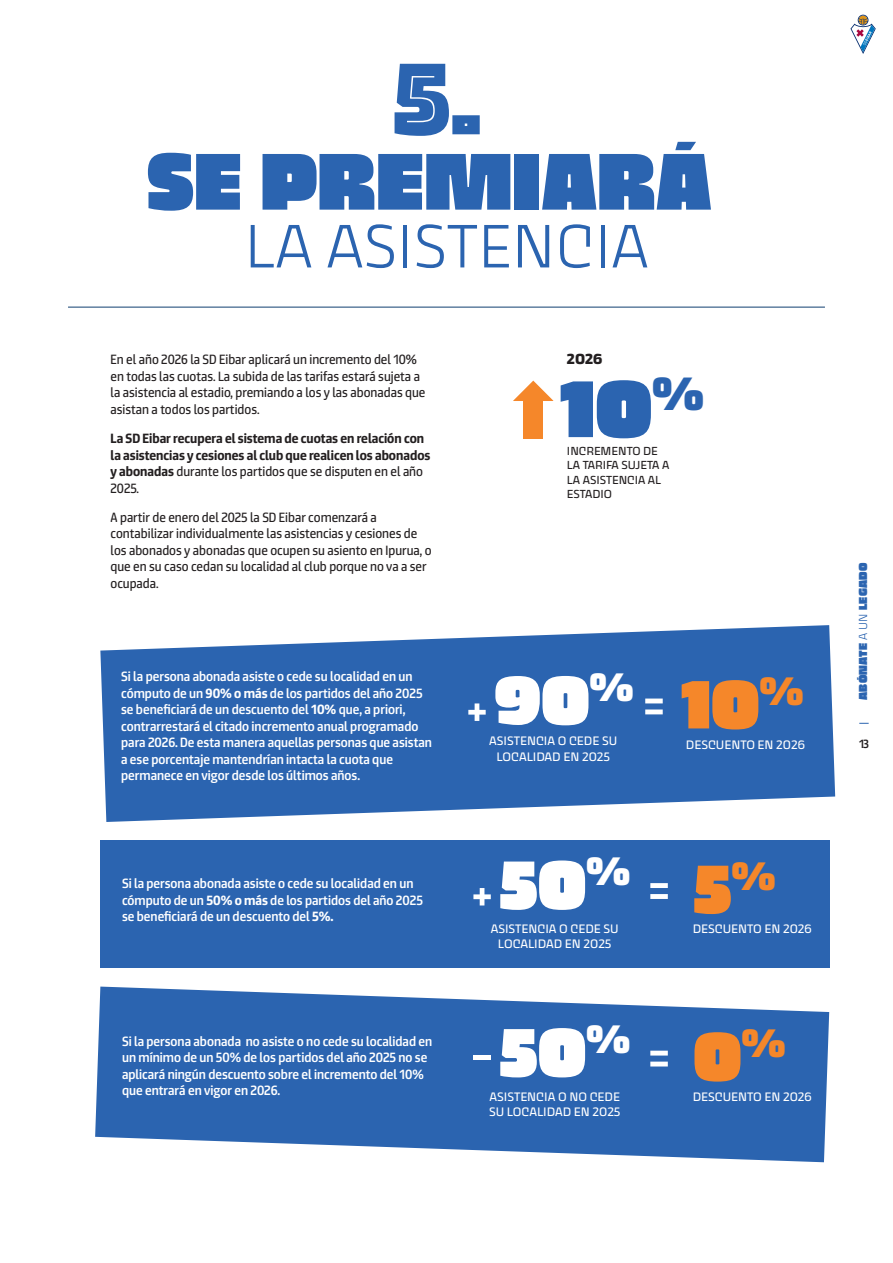
<style>
.page{position:relative;width:893px;height:1263px;background:#fff}
.page>*{position:absolute;margin:0;border:0;box-sizing:border-box;transform-origin:0 0}
.t1{font:104.55px "Thicker Inline";color:#2b64b0}
.t2{font:900 82.65px "Thicker";color:#2b64b0}
.t3{font:900 70.2px "Thicker";color:#fff}
.t4{font:70.2px "Thicker";color:#fff}
.t5{font:300 63px "Thicker";color:#2b64b0}
.t6{font:700 15px "Thicker";color:#231f20}
.t7{font:500 13.5px/16.5px "Expose";color:#fff}
.t8{font:13.5px/16.5px "Expose";color:#231f20}
.t9{font:700 13.5px/16.5px "Expose";color:#231f20}
.t10{font:12.6px/15.1px "Thicker";color:#fff;text-align:center}
.t11{font:12px/14.4px "Thicker";color:#231f20}
.t12{font:900 12px "Thicker";letter-spacing:.02em;color:#2b64b0}
.t13{font:300 12px "Expose Variable";color:#231f20}
.s1{font-weight:400}
.s2{font-weight:700}
.s3{color:#f5872a}
.s4{font-weight:300}
</style>
<div class="page">
<svg style="left:850px;top:15px;width:26px;height:39px"></svg>
<svg style="left:100px;top:625px;width:735px;height:197px;background:#4779ba"></svg>
<div style="left:100px;top:840px;width:729px;height:127px;background:#2b64b0"></div>
<svg style="left:95px;top:986px;width:734px;height:176px;background:#4b7bbb"></svg>
<svg style="left:513px;top:381px;width:40px;height:20px"></svg>
<div style="left:524px;top:396px;width:19px;height:42px;background:#f5872a"></div>
<hr style="left:68px;top:307px;width:757px;height:1px;background:#103e70">
<h1 class="t1" style="left:393px;top:32px;width:91px">5.</h1>
<h2 class="t2" style="left:147px;top:128px;width:566px">SE PREMIARÁ</h2>
<h3 class="t5" style="left:244px;top:207px;width:406px">LA ASISTENCIA</h3>
<p class="t8" style="left:111px;top:351px;width:316px">En el año 2026 la SD Eibar aplicará un incremento del 10% en todas las cuotas. La subida de las tarifas estará sujeta a la asistencia al estadio, premiando a los y las abonadas que asistan a todos los partidos.</p>
<p class="t9" style="left:111px;top:430px;width:321px">La SD Eibar recupera el sistema de cuotas en relación con la asistencias y cesiones al club que realicen los abonados y abonadas <span class="s1">durante los partidos que se disputen en el año 2025.</span></p>
<p class="t8" style="left:111px;top:509px;width:323px">A partir de enero del 2025 la SD Eibar comenzará a contabilizar individualmente las asistencias y cesiones de los abonados y abonadas que ocupen su asiento en Ipurua, o que en su caso cedan su localidad al club porque no va a ser ocupada.</p>
<p class="t7" style="left:121px;top:668px;width:312px">Si la persona abonada asiste o cede su localidad en un cómputo de un <span class="s2">90% o más</span> de los partidos del año 2025 se beneficiará de un descuento del <span class="s2">10%</span> que, a priori, contrarrestará el citado incremento anual programado para 2026. De esta manera aquellas personas que asistan a ese porcentaje mantendrían intacta la cuota que permanece en vigor desde los últimos años.</p>
<p class="t7" style="left:122px;top:875px;width:302px">Si la persona abonada asiste o cede su localidad en un cómputo de un <span class="s2">50% o más</span> de los partidos del año 2025 se beneficiará de un descuento del <span class="s2">5%.</span></p>
<p class="t7" style="left:122px;top:1033px;width:312px">Si la persona abonada no asiste o no cede su localidad en un mínimo de un 50% de los partidos del año 2025 no se aplicará ningún descuento sobre el incremento del 10% que entrará en vigor en 2026.</p>
<p class="t6" style="left:567px;top:349px;width:37px">2026</p>
<h2 class="t2" style="left:560px;top:356px;width:145px">10<sup>%</sup></h2>
<p class="t11" style="left:567px;top:443px;width:104px">INCREMENTO DE<br>LA TARIFA SUJETA A<br>LA ASISTENCIA AL<br>ESTADIO</p>
<h3 class="t4" style="left:464px;top:662px;width:27px">+</h3>
<h3 class="t3" style="left:494px;top:655px;width:311px">90<sup>%</sup> <span class="s1">=</span> <span class="s3">10</span><sup>%</sup></h3>
<p class="t10" style="left:489px;top:733px;width:129px">ASISTENCIA O CEDE SU<br>LOCALIDAD EN 2025</p>
<p class="t10" style="left:686px;top:736px;width:120px">DESCUENTO EN 2026</p>
<h3 class="t4" style="left:469px;top:846px;width:27px">+</h3>
<h3 class="t3" style="left:499px;top:840px;width:234px">50<sup>%</sup> <span class="s3">5</span></h3>
<h3 class="t4" style="left:646px;top:841px;width:130px">= <sup>%</sup></h3>
<p class="t10" style="left:491px;top:921px;width:129px">ASISTENCIA O CEDE SU<br>LOCALIDAD EN 2025</p>
<p class="t10" style="left:693px;top:921px;width:120px">DESCUENTO EN 2026</p>
<h3 class="t3" style="left:499px;top:1007px;width:288px">50<sup>%</sup> <span class="s1">=</span> <span class="s3">0</span><sup>%</sup></h3>
<h3 class="t4" style="left:469px;top:1014px;width:27px">-</h3>
<p class="t10" style="left:489px;top:1088px;width:133px;text-align:left">ASISTENCIA O NO CEDE<br>SU LOCALIDAD EN 2025</p>
<p class="t10" style="left:693px;top:1088px;width:120px">DESCUENTO EN 2026</p>
<p class="t12" style="left:855px;top:700px;width:138px;rotate:-90deg">ABÓNATE <span class="s4">A UN</span> LEGADO</p>
<p class="t13" style="left:859px;top:737px;width:11px">13</p>
</div>
